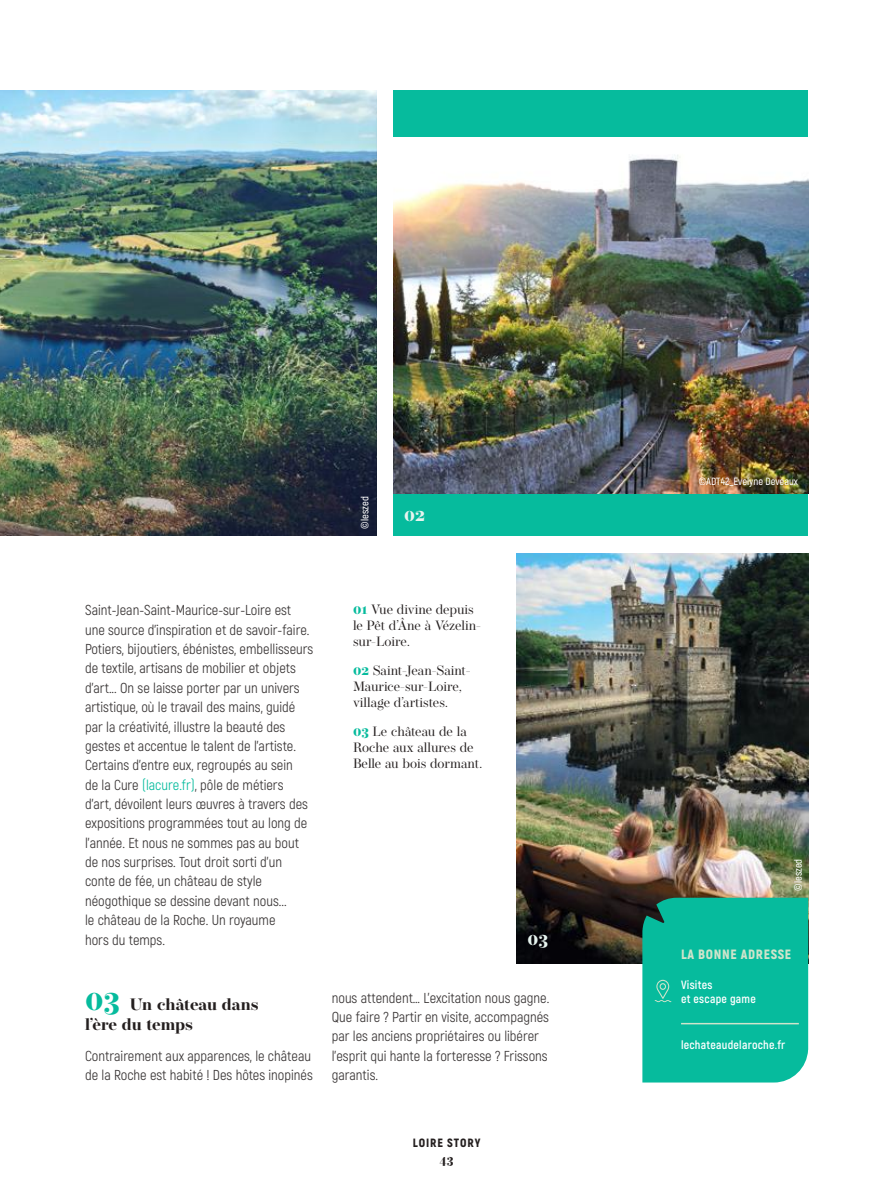
<style>
.page{position:relative;width:872px;height:1191px;background:#fff}
.page>*{position:absolute;margin:0;border:0;box-sizing:border-box;transform-origin:0 0}
.t1{font:700 19.5px "Operetta 12";color:#e7f4ef}
.t2{font:700 16.5px/19.8px "Operetta 12";color:#241f1f}
.t3{font:14.4px/19.4px "Akrobat";color:#393535}
.t4{font:13.5px/16.2px "Operetta 12";color:#241f1f}
.t5{font:900 13.5px "Akrobat";letter-spacing:.05em;color:#cfe4cb}
.t6{font:700 13.5px "Operetta 12";color:#241f1f}
.t7{font:700 12px/14.4px "Akrobat";letter-spacing:.02em;color:#fff}
.t8{font:900 12px "Akrobat";letter-spacing:.075em;color:#241f1f}
.t9{font:600 10.5px "Akrobat";color:#fff}
.s1{color:#06bb9d}
.s2{font-size:33px;color:#06bb9d}
.s3{font-weight:700;font-size:15px;color:#06bb9d}
</style>
<div class="page">
<img style="left:0;top:90px;width:376px;height:446px">
<img style="left:517px;top:553px;width:291px;height:410px">
<div style="left:642px;top:897px;width:166px;height:185px;background:#06bb9d"></div>
<hr style="left:681px;top:1023px;width:118px;height:1px;background:#cfe4cb">
<div style="left:393px;top:90px;width:415px;height:446px;background:#06bb9d"></div>
<img style="left:393px;top:138px;width:415px;height:355px">
<p class="t9" style="left:358px;top:528px;width:34px;rotate:-90deg">©leszed</p>
<h1 class="t1" style="left:404px;top:503px;width:23px">02</h1>
<p class="t3" style="left:85px;top:600px;width:230px">Saint-Jean-Saint-Maurice-sur-Loire est une source d’inspiration et de savoir-faire.<br>Potiers, bijoutiers, ébénistes, embellisseurs de textile, artisans de mobilier et objets d’art... On se laisse porter par un univers artistique, où le travail des mains, guidé par la créativité, illustre la beauté des gestes et accentue le talent de l’artiste.<br>Certains d’entre eux, regroupés au sein<br>de la Cure <span class="s1">(lacure.fr)</span>, pôle de métiers<br>d’art, dévoilent leurs œuvres à travers des expositions programmées tout au long de l’année. Et nous ne sommes pas au bout de nos surprises. Tout droit sorti d’un conte de fée, un château de style néogothique se dessine devant nous...<br>le château de la Roche. Un royaume<br>hors du temps.</p>
<p class="t2" style="left:85px;top:994px;width:175px"><span class="s2">03</span> Un château dans l’ère du temps</p>
<p class="t3" style="left:85px;top:1046px;width:229px">Contrairement aux apparences, le château de la Roche est habité ! Des hôtes inopinés</p>
<p class="t4" style="left:353px;top:601px;width:129px"><span class="s3">01</span> Vue divine depuis le Pêt d’Âne à Vézelin&shy;sur-Loire.</p>
<p class="t4" style="left:353px;top:662px;width:119px"><span class="s3">02</span> Saint-Jean-Saint-<br>Maurice-sur-Loire, village d’artistes.</p>
<p class="t4" style="left:353px;top:723px;width:131px"><span class="s3">03</span> Le château de la<br>Roche aux allures de<br>Belle au bois dormant.</p>
<h1 class="t1" style="left:527px;top:927px;width:22px">03</h1>
<p class="t3" style="left:332px;top:987px;width:219px">nous attendent… L’excitation nous gagne.<br>Que faire ? Partir en visite, accompagnés par les anciens propriétaires ou libérer l’esprit qui hante la forteresse ? Frissons garantis.</p>
<p class="t8" style="left:413px;top:1135px;width:69px">LOIRE STORY</p>
<p class="t6" style="left:439px;top:1151px;width:16px">43</p>
<p class="t9" style="left:699px;top:475px;width:101px">©ADT42_Evelyne Deveaux</p>
<p class="t9" style="left:792px;top:890px;width:34px;rotate:-90deg">©leszed</p>
<p class="t5" style="left:681px;top:945px;width:112px">LA BONNE ADRESSE</p>
<p class="t7" style="left:681px;top:977px;width:76px">Visites<br>et escape game</p>
<p class="t7" style="left:681px;top:1037px;width:106px">lechateaudelaroche.fr</p>
</div>
